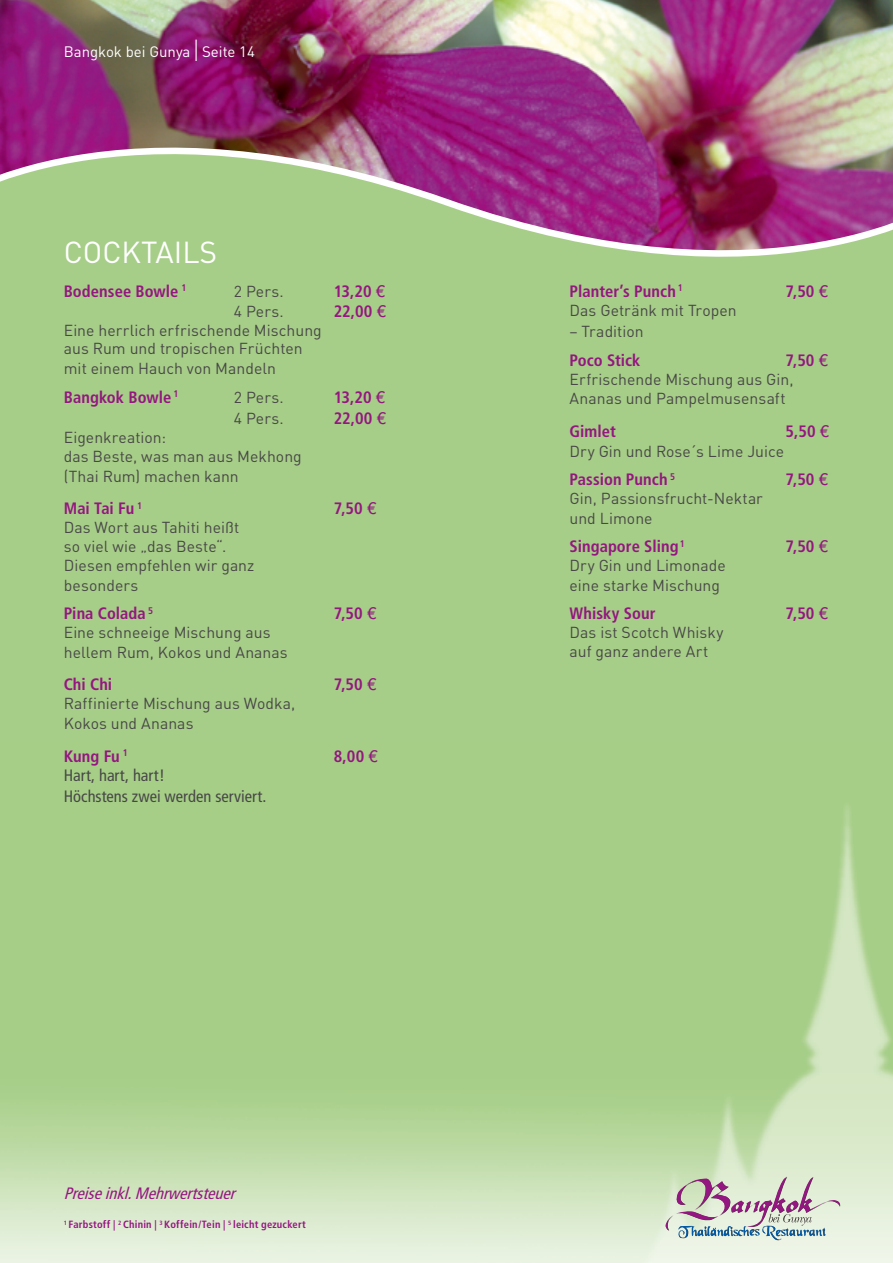
<style>
.page{position:relative;width:893px;height:1263px;background:#a7ce88}
.page>*{position:absolute;margin:0;border:0;box-sizing:border-box;transform-origin:0 0}
.t1{font:30px "DIN";color:#fff}
.t2{font:700 condensed 16.5px "Frutiger";letter-spacing:.005em;color:#941680}
.t3{font:condensed 16.5px/21px "Frutiger";color:#484847}
.t4{font:italic condensed 16.5px "Frutiger";color:#941680}
.t5{font:15.75px/19.8px "DIN";letter-spacing:.005em;color:#484847}
.t6{font:15px "DIN";color:#fff}
.t7{font:700 condensed 10.5px "Frutiger";letter-spacing:.02em;color:#941680}
.s1{font-size:30px}
.s2{font-family:"LT Euro Money";font-weight:400;font-stretch:normal}
</style>
<div class="page">
<img style="left:0;top:0;width:893px;height:257px">
<img style="left:0;top:808px;width:893px;height:455px">
<svg style="left:665px;top:1176px;width:176px;height:64px;background:#cacac6"></svg>
<p class="t6" style="left:64px;top:42px;width:193px">Bangkok bei Gunya <span class="s1">I</span> Seite 14</p>
<h1 class="t1" style="left:64px;top:233px;width:155px">COCKTAILS</h1>
<p class="t2" style="left:64px;top:281px;width:124px">Bodensee Bowle <sup>1</sup></p>
<p class="t5" style="left:234px;top:281px;width:51px">2 Pers.</p>
<p class="t2" style="left:334px;top:281px;width:53px">13,20 <span class="s2">5</span></p>
<p class="t5" style="left:234px;top:301px;width:51px">4 Pers.</p>
<p class="t2" style="left:334px;top:301px;width:54px">22,00 <span class="s2">5</span></p>
<p class="t5" style="left:64px;top:320px;width:260px;line-height:19.4px">Eine herrlich erfrischende Mischung aus Rum und tropischen Früchten mit einem Hauch von Mandeln</p>
<p class="t2" style="left:64px;top:387px;width:116px">Bangkok Bowle <sup>1</sup></p>
<p class="t5" style="left:234px;top:387px;width:51px">2 Pers.</p>
<p class="t2" style="left:334px;top:387px;width:53px">13,20 <span class="s2">5</span></p>
<p class="t5" style="left:234px;top:408px;width:51px">4 Pers.</p>
<p class="t2" style="left:334px;top:409px;width:54px">22,00 <span class="s2">5</span></p>
<p class="t5" style="left:64px;top:427px;width:240px;line-height:19.4px">Eigenkreation:<br>das Beste, was man aus Mekhong (Thai Rum) machen kann</p>
<p class="t2" style="left:64px;top:499px;width:80px">Mai Tai Fu <sup>1</sup></p>
<p class="t2" style="left:334px;top:499px;width:44px">7,50 <span class="s2">5</span></p>
<p class="t5" style="left:64px;top:518px;width:192px;line-height:19.2px">Das Wort aus Tahiti heißt so viel wie „das Beste“.<br>Diesen empfehlen wir ganz besonders</p>
<p class="t2" style="left:64px;top:604px;width:91px">Pina Colada <sup>5</sup></p>
<p class="t2" style="left:334px;top:604px;width:44px">7,50 <span class="s2">5</span></p>
<p class="t5" style="left:64px;top:622px;width:225px">Eine schneeige Mischung aus hellem Rum, Kokos und Ananas</p>
<p class="t2" style="left:64px;top:675px;width:50px">Chi Chi</p>
<p class="t2" style="left:334px;top:675px;width:44px">7,50 <span class="s2">5</span></p>
<p class="t5" style="left:64px;top:693px;width:233px">Raffinierte Mischung aus Wodka,<br>Kokos und Ananas</p>
<p class="t2" style="left:64px;top:746px;width:65px">Kung Fu <sup>1</sup></p>
<p class="t2" style="left:334px;top:746px;width:45px">8,00 <span class="s2">5</span></p>
<p class="t3" style="left:64px;top:765px;width:204px">Hart, hart, hart!<br>Höchstens zwei werden serviert.</p>
<p class="t4" style="left:64px;top:1184px;width:178px">Preiseinkl.Mehrwertsteuer</p>
<p class="t7" style="left:64px;top:1218px;width:244px"><sup>1</sup> Farbstoff | <sup>2</sup> Chinin | <sup>3</sup> Koffein/Tein | <sup>5</sup> leicht gezuckert</p>
<p class="t2" style="left:569px;top:281px;width:115px">Planter’s Punch <sup>1</sup></p>
<p class="t2" style="left:785px;top:281px;width:44px">7,50 <span class="s2">5</span></p>
<p class="t5" style="left:569px;top:300px;width:169px">Das Getränk mit Tropen</p>
<p class="t5" style="left:569px;top:321px;width:76px">– Tradition</p>
<p class="t2" style="left:569px;top:350px;width:73px">Poco Stick</p>
<p class="t2" style="left:785px;top:350px;width:44px">7,50 <span class="s2">5</span></p>
<p class="t5" style="left:569px;top:369px;width:226px">Erfrischende Mischung aus Gin,<br>Ananas und Pampelmusensaft</p>
<p class="t2" style="left:569px;top:421px;width:48px">Gimlet</p>
<p class="t2" style="left:785px;top:421px;width:45px">5,50 <span class="s2">5</span></p>
<p class="t5" style="left:569px;top:441px;width:216px">Dry Gin und Rose´s Lime Juice</p>
<p class="t2" style="left:569px;top:469px;width:107px">Passion Punch <sup>5</sup></p>
<p class="t2" style="left:785px;top:469px;width:44px">7,50 <span class="s2">5</span></p>
<p class="t5" style="left:569px;top:488px;width:195px">Gin, Passionsfrucht-Nektar und Limone</p>
<p class="t2" style="left:569px;top:536px;width:117px">Singapore Sling<sup>1</sup></p>
<p class="t2" style="left:785px;top:536px;width:44px">7,50 <span class="s2">5</span></p>
<p class="t5" style="left:569px;top:555px;width:158px">Dry Gin und Limonade eine starke Mischung</p>
<p class="t2" style="left:569px;top:603px;width:88px">Whisky Sour</p>
<p class="t2" style="left:785px;top:603px;width:44px">7,50 <span class="s2">5</span></p>
<p class="t5" style="left:569px;top:622px;width:155px;line-height:18.9px">Das ist Scotch Whisky auf ganz andere Art</p>
</div>
